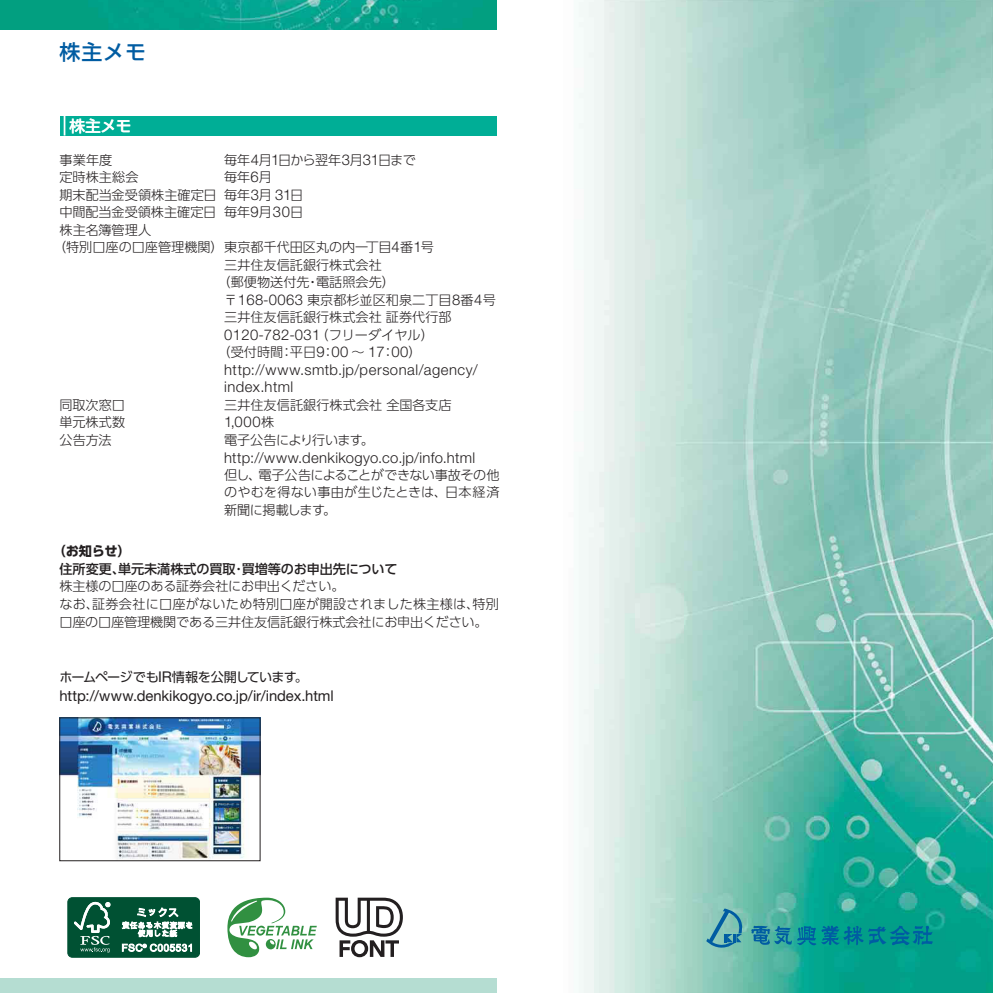
<style>
.page{position:relative;width:993px;height:993px;background:#fff}
.page>*{position:absolute;margin:0;border:0;box-sizing:border-box;transform-origin:0 0}
.t1{font:21px "UD Shin Go Pro Medium 90 pv RKSJ H";color:#005ca2}
.t2{font:15.75px "UD Shin Go Pro Medium 90 pv RKSJ H";color:#fff}
.t3{font:300 14.88px/17.5px "Helvetica Neue LT Std";letter-spacing:.03em;color:#231f20}
.t4{font:14.88px "Helvetica Neue LT Std";letter-spacing:-.005em;color:#231f20}
.t5{font:13.12px/17.5px "UD Shin Go Pro Light 90 pv RKSJ H";color:#231f20;text-align:justify}
.t6{font:13.12px "UD Shin Go Pro Medium 90 pv RKSJ H";letter-spacing:-.005em;color:#231f20}
.t7{font:13.12px "UD Shin Go Pro Regular 90 pv RKSJ H";letter-spacing:-.065em;color:#231f20}
.t8{font:13.12px "UD Shin Go Pro Light 90 pv RKSJ H";letter-spacing:-.055em;color:#231f20}
.t9{font:13.12px "UD Shin Go Pro Light 90 pv RKSJ H";letter-spacing:-.045em;color:#231f20}
.t10{font:13.12px "UD Shin Go Pro Bold 90 pv RKSJ H";color:#231f20}
.s1{font-family:"Helvetica Neue LT Std";font-weight:300;font-size:14.88px}
.s2{font-family:"UD Shin Go Pro Light 90 pv RKSJ H";font-weight:400;font-size:13.12px}
.s3{font-family:"Helvetica Neue LT Std";font-size:14.88px}
</style>
<div class="page">
<img style="left:579px;top:0;width:413px;height:992px">
<img style="left:0;top:0;width:496px;height:30px">
<img style="left:62px;top:719px;width:196px;height:139px">
<div style="left:60px;top:116px;width:436px;height:19px;background:#00ae96"></div>
<svg style="left:706px;top:908px;width:37px;height:40px"></svg>
<svg style="left:751px;top:925px;width:181px;height:19px;background:#0c8896"></svg>
<svg style="left:64px;top:116px;width:1px;height:19px"></svg>
<div style="left:0;top:977px;width:496px;height:15px;background:#b5ddd2"></div>
<svg style="left:227px;top:897px;width:90px;height:59px"></svg>
<svg style="left:335px;top:897px;width:68px;height:59px"></svg>
<div style="left:68px;top:897px;width:131px;height:59px;background:#005133;border-radius:4px"></div>
<div style="left:67px;top:896px;width:133px;height:61px;border:1px solid #005133;border-radius:4px"></div>
<svg style="left:74px;top:901px;width:36px;height:51px"></svg>
<svg style="left:122px;top:907px;width:70px;height:29px"></svg>
<svg style="left:122px;top:943px;width:70px;height:8px"></svg>
<h1 class="t1" style="left:60px;top:44px;width:88px">株主メモ</h1>
<p class="t2" style="left:69px;top:120px;width:64px">株主メモ</p>
<p class="t5" style="left:59px;top:152px;width:54px">事業年度</p>
<p class="t8" style="left:224px;top:154px;width:193px">毎年<span class="s1">4</span>月<span class="s1">1</span>日から翌年<span class="s1">3</span>月<span class="s1">31</span>日まで</p>
<p class="t5" style="left:59px;top:170px;width:81px">定時株主総会</p>
<p class="t5" style="left:224px;top:170px;width:49px">毎年<span class="s1">6</span>月</p>
<p class="t5" style="left:59px;top:187px;width:245px">期末配当金受領株主確定日毎年<span class="s1">3</span>月 <span class="s1">31</span>日</p>
<p class="t5" style="left:59px;top:205px;width:245px">中間配当金受領株主確定日毎年<span class="s1">9</span>月 <span class="s1">30</span>日</p>
<p class="t5" style="left:59px;top:222px;width:93px">株主名簿管理人</p>
<p class="t5" style="left:53px;top:240px;width:382px">（特別口座の口座管理機関）東京都千代田区丸の内一丁目<span class="s1">4</span>番<span class="s1">1</span>号</p>
<p class="t5" style="left:224px;top:257px;width:159px">三井住友信託銀行株式会社</p>
<p class="t5" style="left:217px;top:275px;width:179px">（郵便物送付先・電話照会先）</p>
<p class="t5" style="left:224px;top:292px;width:273px">〒<span class="s1">168-0063</span> 東京都杉並区和泉二丁目<span class="s1">8</span>番<span class="s1">4</span>号</p>
<p class="t5" style="left:224px;top:310px;width:229px">三井住友信託銀行株式会社証券代行部</p>
<p class="t3" style="left:224px;top:327px;width:211px">0120-782-031<span class="s2">（フリーダイヤル）</span></p>
<p class="t5" style="left:217px;top:345px;width:205px">（受付時間：平日<span class="s1">9</span>：<span class="s1">00</span> ～ <span class="s1">17</span>：<span class="s1">00</span>）</p>
<p class="t3" style="left:224px;top:362px;width:255px">http://www.smtb.jp/personal/agency/ index.html</p>
<p class="t5" style="left:59px;top:397px;width:67px">同取次窓口</p>
<p class="t5" style="left:224px;top:397px;width:229px">三井住友信託銀行株式会社全国各支店</p>
<p class="t5" style="left:59px;top:415px;width:67px">単元株式数</p>
<p class="t3" style="left:224px;top:415px;width:52px">1,000<span class="s2">株</span></p>
<p class="t5" style="left:59px;top:432px;width:54px">公告方法</p>
<p class="t9" style="left:224px;top:434px;width:151px">電子公告により行います。</p>
<p class="t3" style="left:224px;top:450px;width:252px">http://www.denkikogyo.co.jp/info.html</p>
<p class="t5" style="left:224px;top:467px;width:277px">但し、電子公告によることができない事故その他のやむを得ない事由が生じたときは、日本経済新聞に掲載します。</p>
<p class="t10" style="left:53px;top:546px;width:79px">（お知らせ）</p>
<p class="t6" style="left:60px;top:564px;width:339px">住所変更､単元未満株式の買取･買増等のお申出先について</p>
<p class="t5" style="left:59px;top:579px;width:441px;text-align:left">株主様の口座のある証券会社にお申出ください｡<br>なお､証券会社に口座がないため特別口座が開設されました株主様は､特別口座の口座管理機関である三井住友信託銀行株式会社にお申出ください｡</p>
<p class="t7" style="left:59px;top:671px;width:250px">ホームページでも<span class="s3">IR</span>情報を公開しています。</p>
<p class="t4" style="left:59px;top:690px;width:276px">http://www.denkikogyo.co.jp/ir/index.html</p>
</div>
